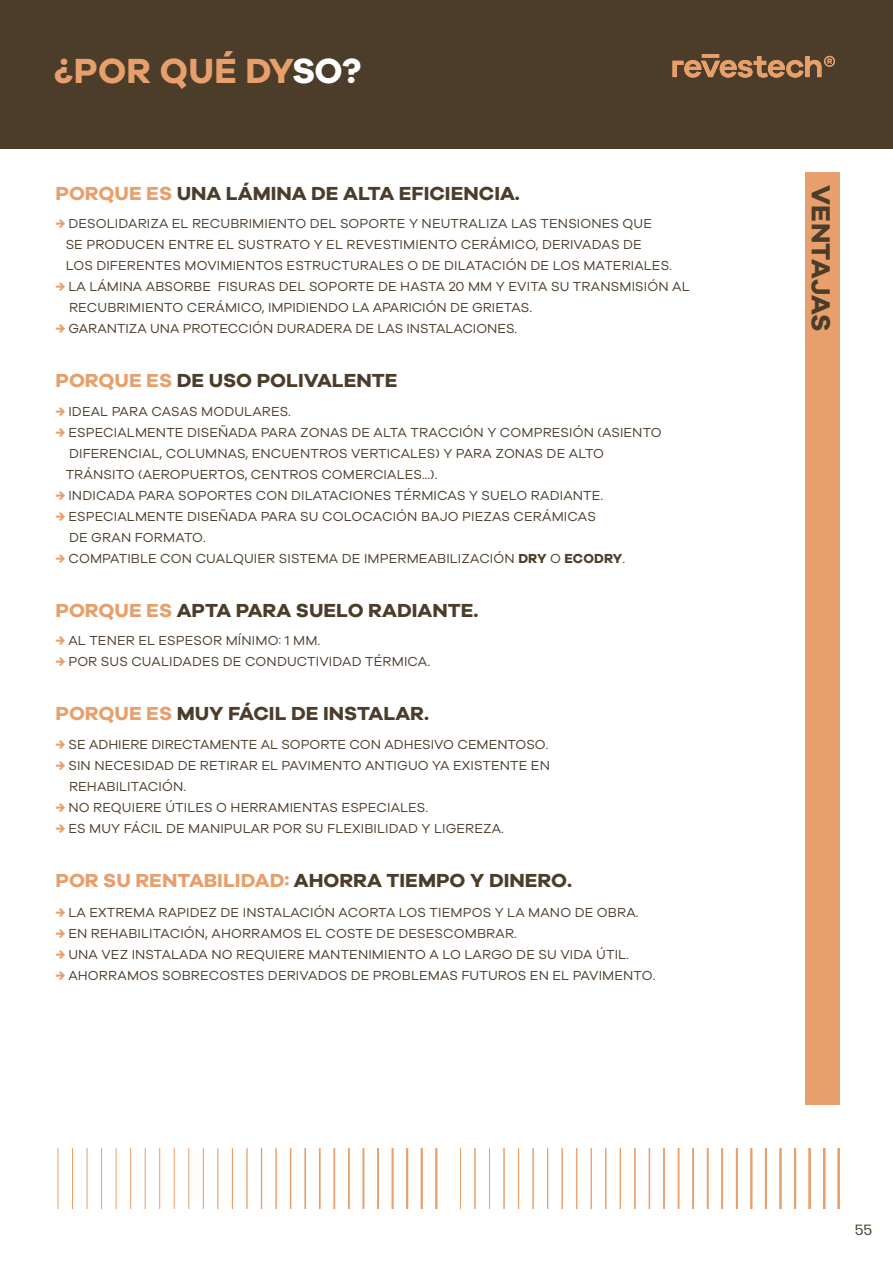
<style>
.page{position:relative;width:893px;height:1263px;background:#fff}
.page>*{position:absolute;margin:0;border:0;box-sizing:border-box;transform-origin:0 0}
.t1{font:700 36px "Galano Grotesque";letter-spacing:.01em;color:#e79f6c}
.t2{font:700 27px "Galano Grotesque";letter-spacing:.01em;color:#4b3d2a}
.t3{font:700 19.5px "Galano Grotesque";color:#4b3d2a;scale:1.04 1}
.t4{font:15px "Everett";color:#4b3d2a}
.t5{font:13.5px/21px "Galano Grotesque";letter-spacing:.01em;color:#4b3d2a}
.s1{color:#fff}
.s2{color:#e79f6c}
.s3{font-weight:700;color:#e79f6c}
.s4{font-weight:700}
</style>
<div class="page">
<div style="left:0;top:0;width:893px;height:149px;background:#4b3d2a"></div>
<svg style="left:672px;top:54px;width:163px;height:24px"></svg>
<div style="left:805px;top:173px;width:35px;height:932px;background:#e79f6c"></div>
<hr style="left:838px;top:1148px;width:2px;height:61px;background:#e79f6c">
<hr style="left:823px;top:1148px;width:2px;height:61px;background:#e79f6c">
<hr style="left:808px;top:1148px;width:3px;height:61px;background:#e79f6c">
<hr style="left:794px;top:1148px;width:2px;height:61px;background:#e79f6c">
<hr style="left:779px;top:1148px;width:2px;height:61px;background:#e79f6c">
<hr style="left:765px;top:1148px;width:2px;height:61px;background:#e79f6c">
<hr style="left:750px;top:1148px;width:2px;height:61px;background:#e79f6c">
<hr style="left:736px;top:1148px;width:2px;height:61px;background:#e79f6c">
<hr style="left:721px;top:1148px;width:2px;height:61px;background:#e79f6c">
<hr style="left:707px;top:1148px;width:1px;height:61px;background:#e79f6c">
<hr style="left:692px;top:1148px;width:2px;height:61px;background:#e79f6c">
<hr style="left:678px;top:1148px;width:1px;height:61px;background:#e79f6c">
<hr style="left:663px;top:1148px;width:2px;height:61px;background:#e79f6c">
<hr style="left:649px;top:1148px;width:1px;height:61px;background:#e79f6c">
<hr style="left:634px;top:1148px;width:1px;height:61px;background:#e79f6c">
<hr style="left:620px;top:1148px;width:1px;height:61px;background:#e79f6c">
<hr style="left:605px;top:1148px;width:1px;height:61px;background:#e79f6c">
<hr style="left:591px;top:1148px;width:1px;height:61px;background:#e79f6c">
<hr style="left:576px;top:1148px;width:1px;height:61px;background:#e79f6c">
<hr style="left:562px;top:1148px;width:1px;height:61px;background:#e79f6c">
<hr style="left:547px;top:1148px;width:1px;height:61px;background:#e79f6c">
<hr style="left:533px;top:1148px;width:1px;height:61px;background:#e79f6c">
<hr style="left:518px;top:1148px;width:1px;height:61px;background:#e79f6c">
<hr style="left:504px;top:1148px;width:1px;height:61px;background:#e79f6c">
<hr style="left:489px;top:1148px;width:1px;height:61px;background:#e79f6c">
<hr style="left:475px;top:1148px;width:1px;height:61px;background:#e79f6c">
<hr style="left:460px;top:1148px;width:1px;height:61px;background:#e79f6c">
<hr style="left:435px;top:1148px;width:2px;height:61px;background:#e79f6c">
<hr style="left:421px;top:1148px;width:2px;height:61px;background:#e79f6c">
<hr style="left:406px;top:1148px;width:2px;height:61px;background:#e79f6c">
<hr style="left:392px;top:1148px;width:2px;height:61px;background:#e79f6c">
<hr style="left:377px;top:1148px;width:2px;height:61px;background:#e79f6c">
<hr style="left:362px;top:1148px;width:2px;height:61px;background:#e79f6c">
<hr style="left:348px;top:1148px;width:2px;height:61px;background:#e79f6c">
<hr style="left:333px;top:1148px;width:2px;height:61px;background:#e79f6c">
<hr style="left:319px;top:1148px;width:2px;height:61px;background:#e79f6c">
<hr style="left:304px;top:1148px;width:2px;height:61px;background:#e79f6c">
<hr style="left:290px;top:1148px;width:1px;height:61px;background:#e79f6c">
<hr style="left:275px;top:1148px;width:2px;height:61px;background:#e79f6c">
<hr style="left:261px;top:1148px;width:1px;height:61px;background:#e79f6c">
<hr style="left:246px;top:1148px;width:2px;height:61px;background:#e79f6c">
<hr style="left:232px;top:1148px;width:1px;height:61px;background:#e79f6c">
<hr style="left:217px;top:1148px;width:1px;height:61px;background:#e79f6c">
<hr style="left:203px;top:1148px;width:1px;height:61px;background:#e79f6c">
<hr style="left:188px;top:1148px;width:1px;height:61px;background:#e79f6c">
<hr style="left:174px;top:1148px;width:1px;height:61px;background:#e79f6c">
<hr style="left:159px;top:1148px;width:1px;height:61px;background:#e79f6c">
<hr style="left:145px;top:1148px;width:1px;height:61px;background:#e79f6c">
<hr style="left:130px;top:1148px;width:1px;height:61px;background:#e79f6c">
<hr style="left:116px;top:1148px;width:1px;height:61px;background:#e79f6c">
<hr style="left:101px;top:1148px;width:1px;height:61px;background:#e79f6c">
<hr style="left:87px;top:1148px;width:1px;height:61px;background:#e79f6c">
<hr style="left:72px;top:1148px;width:1px;height:61px;background:#e79f6c">
<hr style="left:58px;top:1148px;width:1px;height:61px;background:#e79f6c">
<h1 class="t1" style="left:54px;top:48px;width:309px">¿POR QUÉ DY<span class="s1">SO?</span></h1>
<h3 class="t3" style="left:55px;top:181px;width:448px"><span class="s2">PORQUE ES</span> UNA LÁMINA DE ALTA EFICIENCIA.</h3>
<p class="t5" style="left:66px;top:213px;width:608px;text-indent:-10px"><span class="s3">→</span> DESOLIDARIZA EL RECUBRIMIENTO DEL SOPORTE Y NEUTRALIZA LAS TENSIONES QUE<br>SE PRODUCEN ENTRE EL SUSTRATO Y EL REVESTIMIENTO CERÁMICO, DERIVADAS DE<br>LOS DIFERENTES MOVIMIENTOS ESTRUCTURALES O DE DILATACIÓN DE LOS MATERIALES.</p>
<p class="t5" style="left:69px;top:276px;width:622px;text-indent:-14px"><span class="s3">→</span> LA LÁMINA ABSORBE FISURAS DEL SOPORTE DE HASTA 20 MM Y EVITA SU TRANSMISIÓN AL<br>RECUBRIMIENTO CERÁMICO, IMPIDIENDO LA APARICIÓN DE GRIETAS.</p>
<p class="t5" style="left:55px;top:318px;width:463px"><span class="s3">→</span> GARANTIZA UNA PROTECCIÓN DURADERA DE LAS INSTALACIONES.</p>
<h3 class="t3" style="left:55px;top:369px;width:330px"><span class="s2">PORQUE ES</span> DE USO POLIVALENTE</h3>
<p class="t5" style="left:55px;top:400px;width:237px"><span class="s3">→</span> IDEAL PARA CASAS MODULARES.</p>
<p class="t5" style="left:66px;top:421px;width:598px;text-indent:-10px"><span class="s3">→</span> ESPECIALMENTE DISEÑADA PARA ZONAS DE ALTA TRACCIÓN Y COMPRESIÓN (ASIENTO<br>DIFERENCIAL, COLUMNAS, ENCUENTROS VERTICALES) Y PARA ZONAS DE ALTO<br>TRÁNSITO (AEROPUERTOS, CENTROS COMERCIALES...).</p>
<p class="t5" style="left:55px;top:484px;width:549px"><span class="s3">→</span> INDICADA PARA SOPORTES CON DILATACIONES TÉRMICAS Y SUELO RADIANTE.</p>
<p class="t5" style="left:69px;top:505px;width:528px;text-indent:-14px"><span class="s3">→</span> ESPECIALMENTE DISEÑADA PARA SU COLOCACIÓN BAJO PIEZAS CERÁMICAS<br>DE GRAN FORMATO.</p>
<p class="t5" style="left:55px;top:547px;width:571px"><span class="s3">→</span> COMPATIBLE CON CUALQUIER SISTEMA DE IMPERMEABILIZACIÓN <span class="s4">DRY</span> O <span class="s4">ECODRY</span>.</p>
<h3 class="t3" style="left:55px;top:598px;width:408px"><span class="s2">PORQUE ES</span> APTA PARA SUELO RADIANTE.</h3>
<p class="t5" style="left:55px;top:630px;width:266px"><span class="s3">→</span> AL TENER EL ESPESOR MÍNIMO: 1 MM.</p>
<p class="t5" style="left:55px;top:651px;width:376px"><span class="s3">→</span> POR SUS CUALIDADES DE CONDUCTIVIDAD TÉRMICA.</p>
<h3 class="t3" style="left:55px;top:702px;width:361px"><span class="s2">PORQUE ES</span> MUY FÁCIL DE INSTALAR.</h3>
<p class="t5" style="left:55px;top:733px;width:495px"><span class="s3">→</span> SE ADHIERE DIRECTAMENTE AL SOPORTE CON ADHESIVO CEMENTOSO.</p>
<p class="t5" style="left:69px;top:754px;width:482px;text-indent:-14px"><span class="s3">→</span> SIN NECESIDAD DE RETIRAR EL PAVIMENTO ANTIGUO YA EXISTENTE EN<br>REHABILITACIÓN.</p>
<p class="t5" style="left:55px;top:796px;width:374px"><span class="s3">→</span> NO REQUIERE ÚTILES O HERRAMIENTAS ESPECIALES.</p>
<p class="t5" style="left:55px;top:817px;width:450px"><span class="s3">→</span> ES MUY FÁCIL DE MANIPULAR POR SU FLEXIBILIDAD Y LIGEREZA.</p>
<h3 class="t3" style="left:55px;top:868px;width:498px"><span class="s2">POR SU RENTABILIDAD:</span> AHORRA TIEMPO Y DINERO.</h3>
<p class="t5" style="left:55px;top:901px;width:585px"><span class="s3">→</span> LA EXTREMA RAPIDEZ DE INSTALACIÓN ACORTA LOS TIEMPOS Y LA MANO DE OBRA.</p>
<p class="t5" style="left:55px;top:922px;width:463px"><span class="s3">→</span> EN REHABILITACIÓN, AHORRAMOS EL COSTE DE DESESCOMBRAR.</p>
<p class="t5" style="left:55px;top:943px;width:575px"><span class="s3">→</span> UNA VEZ INSTALADA NO REQUIERE MANTENIMIENTO A LO LARGO DE SU VIDA ÚTIL.</p>
<p class="t5" style="left:55px;top:964px;width:602px"><span class="s3">→</span> AHORRAMOS SOBRECOSTES DERIVADOS DE PROBLEMAS FUTUROS EN EL PAVIMENTO.</p>
<h2 class="t2" style="left:838px;top:185px;width:148px;rotate:90deg">VENTAJAS</h2>
<p class="t4" style="left:855px;top:1222px;width:19px">55</p>
</div>
